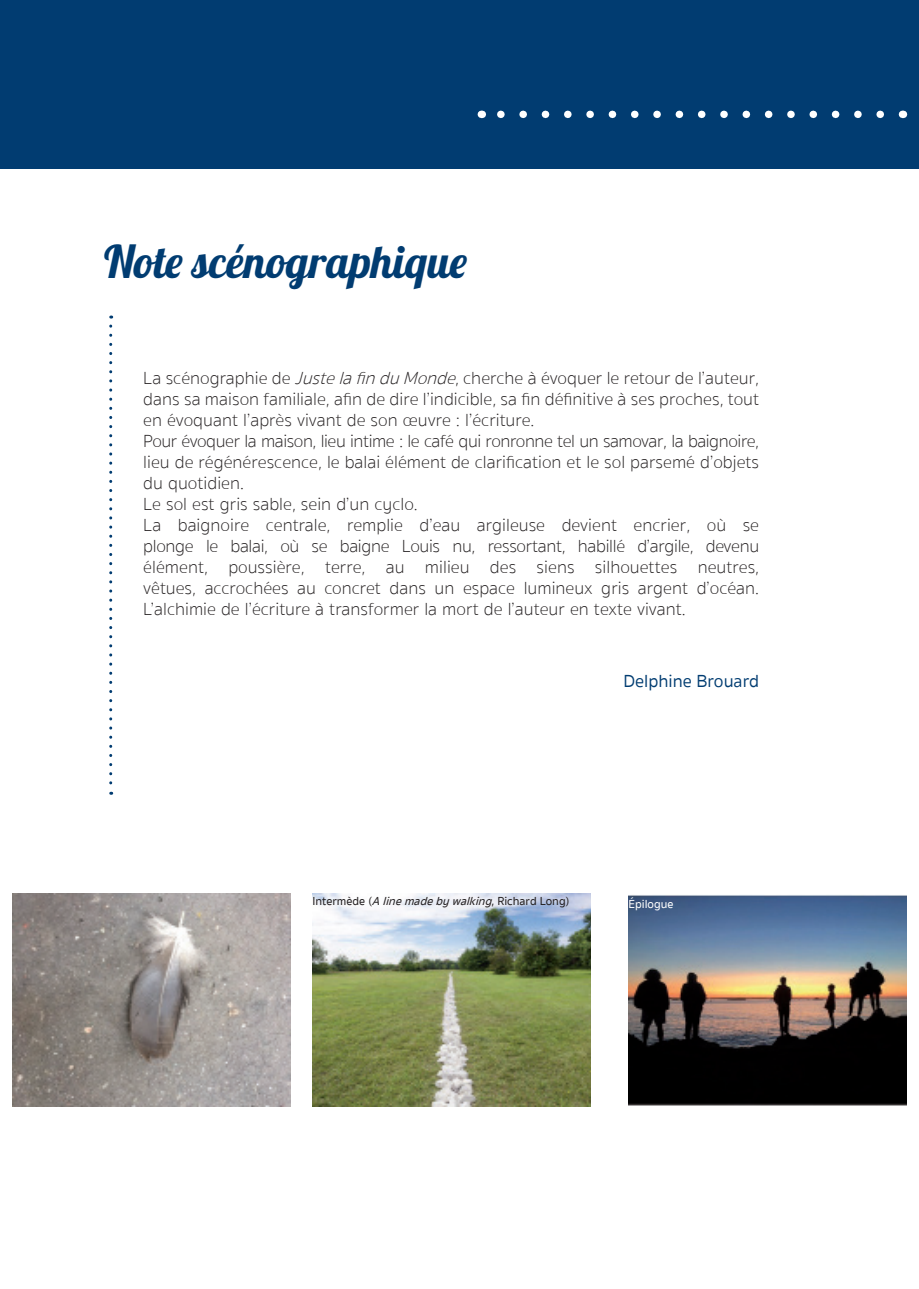
<style>
.page{position:relative;width:919px;height:1289px;background:#fff}
.page>*{position:absolute;margin:0;border:0;box-sizing:border-box;transform-origin:0 0}
.t1{font:45px "Lobster 1.4";color:#013c71}
.t2{font:100 18px/21px "Sukhumvit Set";color:#231f20;text-align:justify}
.t3{font:18px "Sukhumvit Set Text";color:#013c71}
.t4{font:500 12px "Sukhumvit Set";color:#231f20}
.t5{font:500 12px "Sukhumvit Set";color:#fff}
.s1{font-style:italic}
</style>
<div class="page">
<div style="left:0;top:0;width:918px;height:168px;background:#013c71"></div>
<img style="left:312px;top:893px;width:278px;height:213px">
<img style="left:13px;top:893px;width:277px;height:213px">
<img style="left:628px;top:895px;width:278px;height:210px">
<svg style="left:497px;top:111px;width:383px;height:7px"></svg>
<svg style="left:109px;top:326px;width:3px;height:468px"></svg>
<p class="t1" style="left:104px;top:233px;width:364px">Note scénographique</p>
<p class="t2" style="left:143px;top:368px;width:617px">La scénographie de <span class="s1">JustelafinduMonde</span>, cherche à évoquer le retour de l’auteur, dans sa maison familiale, afin de dire l’indicible, sa fin définitive à ses proches, tout en évoquant l’après vivant de son œuvre : l’écriture.</p>
<p class="t2" style="left:143px;top:431px;width:617px">Pour évoquer la maison, lieu intime : le café qui ronronne tel un samovar, la baignoire, lieu de régénérescence, le balai élément de clarification et le sol parsemé d’objets du quotidien.</p>
<p class="t2" style="left:143px;top:494px;width:276px">Le sol est gris sable, sein d’un cyclo.</p>
<p class="t2" style="left:143px;top:515px;width:617px">La baignoire centrale, remplie d’eau argileuse devient encrier, où se plonge le balai, où se baigne Louis nu, ressortant, habillé d’argile, devenu élément, poussière, terre, au milieu des siens silhouettes neutres, vêtues, accrochées au concret dans un espace lumineux gris argent d’océan.<br>L’alchimie de l’écriture à transformer la mort de l’auteur en texte vivant.</p>
<p class="t3" style="left:623px;top:668px;width:137px">Delphine Brouard</p>
<p class="t4" style="left:312px;top:892px;width:258px">Intermède (<span class="s1">Alinemadebywalking</span>, Richard Long)</p>
<p class="t5" style="left:628px;top:896px;width:46px">Épilogue</p>
</div>
